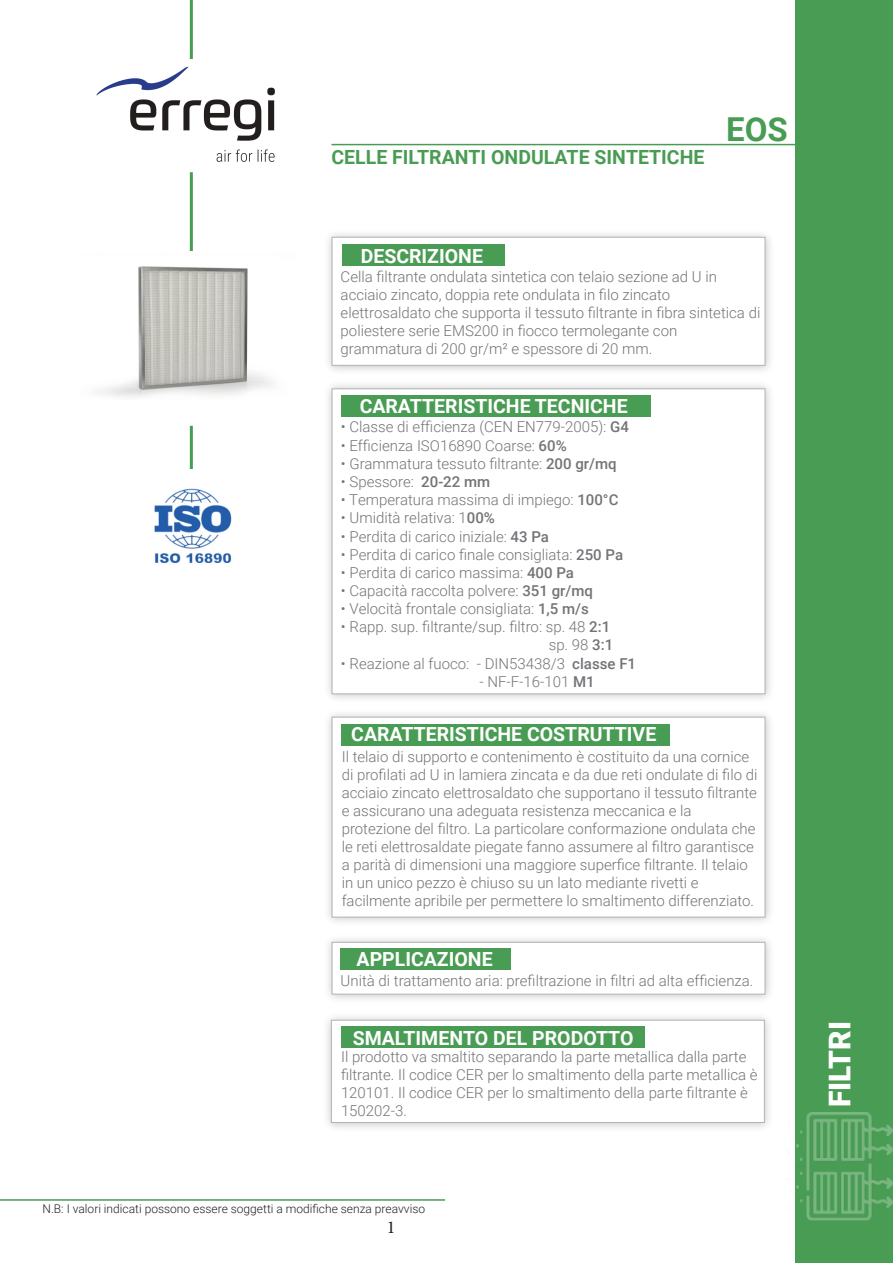
<style>
.page{position:relative;width:893px;height:1263px;background:#fff}
.page>*{position:absolute;margin:0;border:0;box-sizing:border-box;transform-origin:0 0}
.t1{font:700 33px "Roboto";color:#499c54}
.t2{font:900 30px "Roboto";color:#fff}
.t3{font:700 19.5px "Roboto";color:#fff}
.t4{font:700 19.5px "Roboto";color:#499c54}
.t5{font:18px "Minion Pro";color:#231f20}
.t6{font:300 15px/18px "Roboto";color:#727477}
.t7{font:300 12px "Roboto";color:#231f20}
.s1{font-size:15.15px}
.s2{font-weight:500}
</style>
<div class="page">
<div style="left:323px;top:380px;width:452px;height:324px;background:#231f20;opacity:.46"></div>
<div style="left:332px;top:388px;width:433px;height:306px;background:#fff"></div>
<div style="left:323px;top:228px;width:452px;height:147px;background:#231f20;opacity:.46"></div>
<div style="left:332px;top:237px;width:433px;height:129px;background:#fff"></div>
<div style="left:796px;top:0;width:97px;height:1263px;background:#499c54"></div>
<hr style="left:331px;top:144px;width:483px;height:1px;background:#499c54">
<hr style="left:190px;top:0;width:3px;height:59px;background:#499c54">
<hr style="left:190px;top:172px;width:3px;height:88px;background:#499c54">
<div style="left:342px;top:244px;width:162px;height:21px;background:#499c54"></div>
<div style="left:341px;top:395px;width:310px;height:21px;background:#499c54"></div>
<img style="left:100px;top:251px;width:173px;height:146px">
<hr style="left:0;top:1199px;width:445px;height:2px;background:#499c54">
<div style="left:323px;top:708px;width:452px;height:219px;background:#231f20;opacity:.46"></div>
<div style="left:332px;top:717px;width:433px;height:200px;background:#fff"></div>
<div style="left:342px;top:724px;width:328px;height:22px;background:#499c54"></div>
<hr style="left:190px;top:426px;width:3px;height:44px;background:#499c54">
<img style="left:154px;top:488px;width:78px;height:76px">
<div style="left:323px;top:933px;width:452px;height:71px;background:#231f20;opacity:.46"></div>
<div style="left:332px;top:942px;width:433px;height:52px;background:#fff"></div>
<div style="left:341px;top:948px;width:170px;height:22px;background:#499c54"></div>
<div style="left:322px;top:1011px;width:452px;height:122px;background:#231f20;opacity:.46"></div>
<div style="left:331px;top:1020px;width:434px;height:103px;background:#fff"></div>
<div style="left:341px;top:1026px;width:304px;height:22px;background:#499c54"></div>
<img style="left:96px;top:66px;width:179px;height:96px">
<img style="left:786px;top:1112px;width:107px;height:109px">
<p class="t4" style="left:331px;top:144px;width:374px">CELLE FILTRANTI ONDULATE SINTETICHE</p>
<p class="t1" style="left:726px;top:106px;width:63px">EOS</p>
<p class="t3" style="left:361px;top:243px;width:124px">DESCRIZIONE</p>
<p class="t6" style="left:341px;top:267px;width:378px">Cella filtrante ondulata sintetica con telaio sezione ad U in</p>
<p class="t6" style="left:341px;top:285px;width:331px">acciaio zincato, doppia rete ondulata in filo zincato</p>
<p class="t6" style="left:341px;top:303px;width:421px">elettrosaldato che supporta il tessuto filtrante in fibra sintetica di poliestere serie EMS200 in fiocco termolegante con</p>
<p class="t6" style="left:341px;top:339px;width:313px">grammatura di 200 gr/m² e spessore di 20 mm.</p>
<p class="t3" style="left:360px;top:393px;width:269px">CARATTERISTICHE TECNICHE</p>
<p class="t6" style="left:341px;top:417px;width:289px"><span class="s1">•</span> Classe di efficienza (CEN EN779-2005): <span class="s2">G4</span></p>
<p class="t6" style="left:341px;top:436px;width:227px"><span class="s1">•</span> Efficienza ISO16890 Coarse: <span class="s2">60%</span></p>
<p class="t6" style="left:341px;top:454px;width:277px"><span class="s1">•</span> Grammatura tessuto filtrante: <span class="s2">200 gr/mq</span></p>
<p class="t6" style="left:341px;top:472px;width:151px"><span class="s1">•</span> Spessore: <span class="s2">20-22 mm</span></p>
<p class="t6" style="left:341px;top:490px;width:279px"><span class="s1">•</span> Temperatura massima di impiego: <span class="s2">100°C</span></p>
<p class="t6" style="left:341px;top:508px;width:155px"><span class="s1">•</span> Umidità relativa: 1<span class="s2">00%</span></p>
<p class="t6" style="left:341px;top:527px;width:210px"><span class="s1">•</span> Perdita di carico iniziale: <span class="s2">43 Pa</span></p>
<p class="t6" style="left:341px;top:545px;width:284px"><span class="s1">•</span> Perdita di carico finale consigliata: <span class="s2">250 Pa</span></p>
<p class="t6" style="left:341px;top:563px;width:235px"><span class="s1">•</span> Perdita di carico massima: <span class="s2">400 Pa</span></p>
<p class="t6" style="left:341px;top:581px;width:253px"><span class="s1">•</span> Capacità raccolta polvere: <span class="s2">351 gr/mq</span></p>
<p class="t6" style="left:341px;top:599px;width:249px"><span class="s1">•</span> Velocità frontale consigliata: <span class="s2">1,5 m/s</span></p>
<p class="t6" style="left:341px;top:617px;width:271px"><span class="s1">•</span> Rapp. sup. filtrante/sup. filtro: sp. 48 <span class="s2">2:1</span></p>
<p class="t6" style="left:549px;top:635px;width:66px">sp. 98 <span class="s2">3:1</span></p>
<p class="t6" style="left:341px;top:654px;width:297px"><span class="s1">•</span> Reazione al fuoco: - DIN53438/3 <span class="s2">classe F1</span></p>
<p class="t6" style="left:479px;top:672px;width:117px">- NF-F-16-101 <span class="s2">M1</span></p>
<p class="t3" style="left:351px;top:721px;width:307px">CARATTERISTICHE COSTRUTTIVE</p>
<p class="t6" style="left:342px;top:747px;width:417px">Il telaio di supporto e contenimento è costituito da una cornice di profilati ad U in lamiera zincata e da due reti ondulate di filo di acciaio zincato elettrosaldato che supportano il tessuto filtrante e assicurano una adeguata resistenza meccanica e la</p>
<p class="t6" style="left:342px;top:819px;width:415px">protezione del filtro. La particolare conformazione ondulata che le reti elettrosaldate piegate fanno assumere al filtro garantisce a parità di dimensioni una maggiore superfice filtrante. Il telaio in un unico pezzo è chiuso su un lato mediante rivetti e</p>
<p class="t6" style="left:342px;top:891px;width:414px">facilmente apribile per permettere lo smaltimento differenziato.</p>
<p class="t3" style="left:357px;top:946px;width:138px">APPLICAZIONE</p>
<p class="t6" style="left:341px;top:971px;width:414px">Unità di trattamento aria: prefiltrazione in filtri ad alta efficienza.</p>
<p class="t3" style="left:353px;top:1024px;width:282px">SMALTIMENTO DEL PRODOTTO</p>
<p class="t6" style="left:341px;top:1047px;width:418px">Il prodotto va smaltito separando la parte metallica dalla parte filtrante. Il codice CER per lo smaltimento della parte metallica è 120101. Il codice CER per lo smaltimento della parte filtrante è 150202-3.</p>
<p class="t7" style="left:43px;top:1200px;width:384px">N.B: I valori indicati possono essere soggetti a modifiche senza preavviso</p>
<p class="t5" style="left:387px;top:1215px;width:10px">1</p>
<p class="t2" style="left:819px;top:1107px;width:88px;rotate:-90deg">FILTRI</p>
</div>
